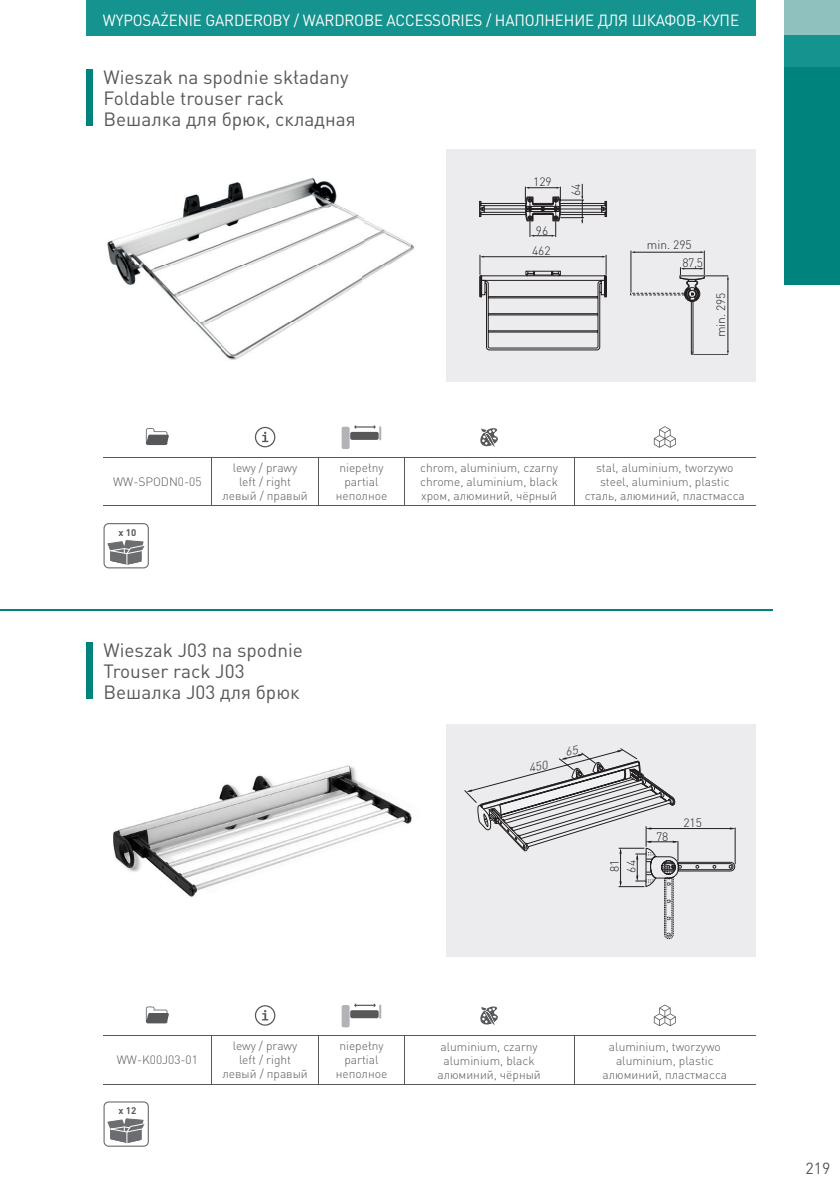
<style>
.page{position:relative;width:840px;height:1192px;background:#fff}
.page>*{position:absolute;margin:0;border:0;box-sizing:border-box;transform-origin:0 0}
.t1{font:19px/21px "DIN Pro";color:#57585a}
.t2{font:16px "DIN Pro";letter-spacing:-.01em;color:#fff;scale:.95 1}
.t3{font:16px "DIN Pro";color:#57585a}
.t4{font:300 12px/14px "DIN Pro";color:#57585a;text-align:center}
.t5{font:300 12px/20.2px "DIN Pro";color:#231f20;text-align:center}
.t6{font:700 9.6px "DIN Pro";color:#57585a}
</style>
<div class="page">
<div style="left:86px;top:0;width:669px;height:35px;background:#14938f"></div>
<div style="left:86px;top:69px;width:6px;height:57px;background:#00837c"></div>
<div style="left:784px;top:67px;width:56px;height:218px;background:#00837c"></div>
<div style="left:784px;top:34px;width:56px;height:33px;background:#14938f"></div>
<div style="left:784px;top:0;width:56px;height:34px;background:#8fc1bf"></div>
<hr style="left:2px;top:609px;width:770px;height:1px;background:#00837c">
<div style="left:86px;top:642px;width:6px;height:57px;background:#00837c"></div>
<div style="left:446px;top:149px;width:309px;height:232px;background:#ececee"></div>
<div style="left:446px;top:724px;width:309px;height:233px;background:#ececee"></div>
<img style="left:107px;top:178px;width:308px;height:182px">
<img style="left:113px;top:765px;width:299px;height:132px">
<svg style="left:479px;top:184px;width:128px;height:53px"></svg>
<svg style="left:479px;top:255px;width:128px;height:96px"></svg>
<svg style="left:630px;top:251px;width:99px;height:104px"></svg>
<div style="left:103px;top:523px;width:46px;height:45px;border:1px solid #6c6d70;border-radius:5px"></div>
<svg style="left:107px;top:540px;width:38px;height:25px"></svg>
<div style="left:103px;top:1101px;width:46px;height:46px;border:1px solid #6c6d70;border-radius:5px"></div>
<svg style="left:107px;top:1118px;width:38px;height:25px"></svg>
<hr style="left:404px;top:506px;width:170px;height:1px;background:#57585a">
<hr style="left:103px;top:506px;width:108px;height:1px;background:#57585a">
<hr style="left:211px;top:506px;width:108px;height:1px;background:#57585a">
<hr style="left:319px;top:506px;width:85px;height:1px;background:#57585a">
<hr style="left:574px;top:506px;width:181px;height:1px;background:#57585a">
<hr style="left:103px;top:457px;width:108px;height:1px;background:#57585a">
<hr style="left:211px;top:457px;width:108px;height:1px;background:#57585a">
<hr style="left:319px;top:457px;width:85px;height:1px;background:#57585a">
<hr style="left:404px;top:457px;width:170px;height:1px;background:#57585a">
<hr style="left:574px;top:457px;width:181px;height:1px;background:#57585a">
<hr style="left:211px;top:458px;width:1px;height:48px;background:#57585a">
<hr style="left:319px;top:458px;width:1px;height:48px;background:#57585a">
<hr style="left:404px;top:458px;width:1px;height:48px;background:#57585a">
<hr style="left:574px;top:458px;width:1px;height:48px;background:#57585a">
<svg style="left:146px;top:428px;width:23px;height:17px"></svg>
<svg style="left:255px;top:427px;width:20px;height:20px"></svg>
<div style="left:342px;top:427px;width:8px;height:22px;background:#b2b3b7;border-radius:2px"></div>
<div style="left:350px;top:432px;width:29px;height:8px;background:#57585a;border-radius:2px"></div>
<svg style="left:354px;top:425px;width:27px;height:15px"></svg>
<svg style="left:480px;top:428px;width:18px;height:19px"></svg>
<svg style="left:654px;top:426px;width:22px;height:22px"></svg>
<hr style="left:404px;top:1084px;width:170px;height:1px;background:#57585a">
<hr style="left:103px;top:1084px;width:108px;height:1px;background:#57585a">
<hr style="left:211px;top:1084px;width:108px;height:1px;background:#57585a">
<hr style="left:319px;top:1084px;width:85px;height:1px;background:#57585a">
<hr style="left:574px;top:1084px;width:181px;height:1px;background:#57585a">
<hr style="left:103px;top:1035px;width:108px;height:1px;background:#57585a">
<hr style="left:211px;top:1035px;width:108px;height:1px;background:#57585a">
<hr style="left:319px;top:1035px;width:85px;height:1px;background:#57585a">
<hr style="left:404px;top:1035px;width:170px;height:1px;background:#57585a">
<hr style="left:574px;top:1035px;width:181px;height:1px;background:#57585a">
<hr style="left:211px;top:1036px;width:1px;height:48px;background:#57585a">
<hr style="left:319px;top:1036px;width:1px;height:48px;background:#57585a">
<hr style="left:404px;top:1036px;width:1px;height:48px;background:#57585a">
<hr style="left:574px;top:1036px;width:1px;height:48px;background:#57585a">
<svg style="left:146px;top:1006px;width:23px;height:17px"></svg>
<svg style="left:255px;top:1005px;width:20px;height:21px"></svg>
<div style="left:342px;top:1005px;width:8px;height:22px;background:#b2b3b7;border-radius:2px"></div>
<div style="left:350px;top:1010px;width:29px;height:8px;background:#57585a;border-radius:2px"></div>
<svg style="left:354px;top:1003px;width:27px;height:16px"></svg>
<svg style="left:480px;top:1006px;width:18px;height:19px"></svg>
<svg style="left:654px;top:1004px;width:22px;height:22px"></svg>
<svg style="left:464px;top:748px;width:272px;height:191px"></svg>
<h2 class="t2" style="left:103px;top:10px;width:671px">WYPOSAŻENIE GARDEROBY / WARDROBE ACCESSORIES / НАПОЛНЕНИЕ ДЛЯ ШКАФОВ-КУПЕ</h2>
<h1 class="t1" style="left:103px;top:66px;width:254px">Wieszak na spodnie składany<br>Foldable trouser rack<br>Вешалка для брюк, складная</h1>
<p class="t5" style="left:533px;top:171px;width:20px">129</p>
<p class="t5" style="left:532px;top:220px;width:20px">96<br>462</p>
<p class="t5" style="left:565px;top:196px;width:14px;rotate:-90deg">64</p>
<p class="t5" style="left:647px;top:234px;width:46px">min. 295</p>
<p class="t5" style="left:682px;top:252px;width:22px">87,5</p>
<p class="t5" style="left:710px;top:337px;width:46px;rotate:-90deg">min. 295</p>
<p class="t4" style="left:113px;top:474px;width:90px">WW-SPODN0-05</p>
<p class="t6" style="left:119px;top:526px;width:19px">x 10</p>
<p class="t4" style="left:222px;top:460px;width:87px">lewy / prawy<br>left / right левый / правый</p>
<p class="t4" style="left:336px;top:460px;width:53px">niepełny partial неполное</p>
<p class="t4" style="left:420px;top:460px;width:139px;text-align:justify">chrom, aluminium, czarny chrome, aluminium, black хром, алюминий, чёрный</p>
<p class="t4" style="left:585px;top:460px;width:162px">stal, aluminium, tworzywo steel, aluminium, plastic сталь, алюминий, пластмасса</p>
<h1 class="t1" style="left:103px;top:638px;width:201px">Wieszak J03 na spodnie<br>Trouser rack J03<br>Вешалка J03 для брюк</h1>
<p class="t5" style="left:605px;top:873px;width:14px;line-height:16.8px;text-align:left;rotate:-90deg">81<br>64</p>
<p class="t5" style="left:656px;top:826px;width:14px">78</p>
<p class="t5" style="left:683px;top:812px;width:20px">215</p>
<p class="t4" style="left:117px;top:1053px;width:83px">WW-K00J03-01</p>
<p class="t6" style="left:119px;top:1104px;width:19px">x 12</p>
<p class="t4" style="left:222px;top:1039px;width:87px">lewy / prawy<br>left / right левый / правый</p>
<p class="t4" style="left:336px;top:1039px;width:53px">niepełny partial неполное</p>
<p class="t4" style="left:437px;top:1039px;width:105px">aluminium, czarny aluminium, black алюминий, чёрный</p>
<p class="t4" style="left:602px;top:1039px;width:126px">aluminium, tworzywo aluminium, plastic алюминий, пластмасса</p>
<h2 class="t3" style="left:805px;top:1157px;width:27px">219</h2>
</div>
